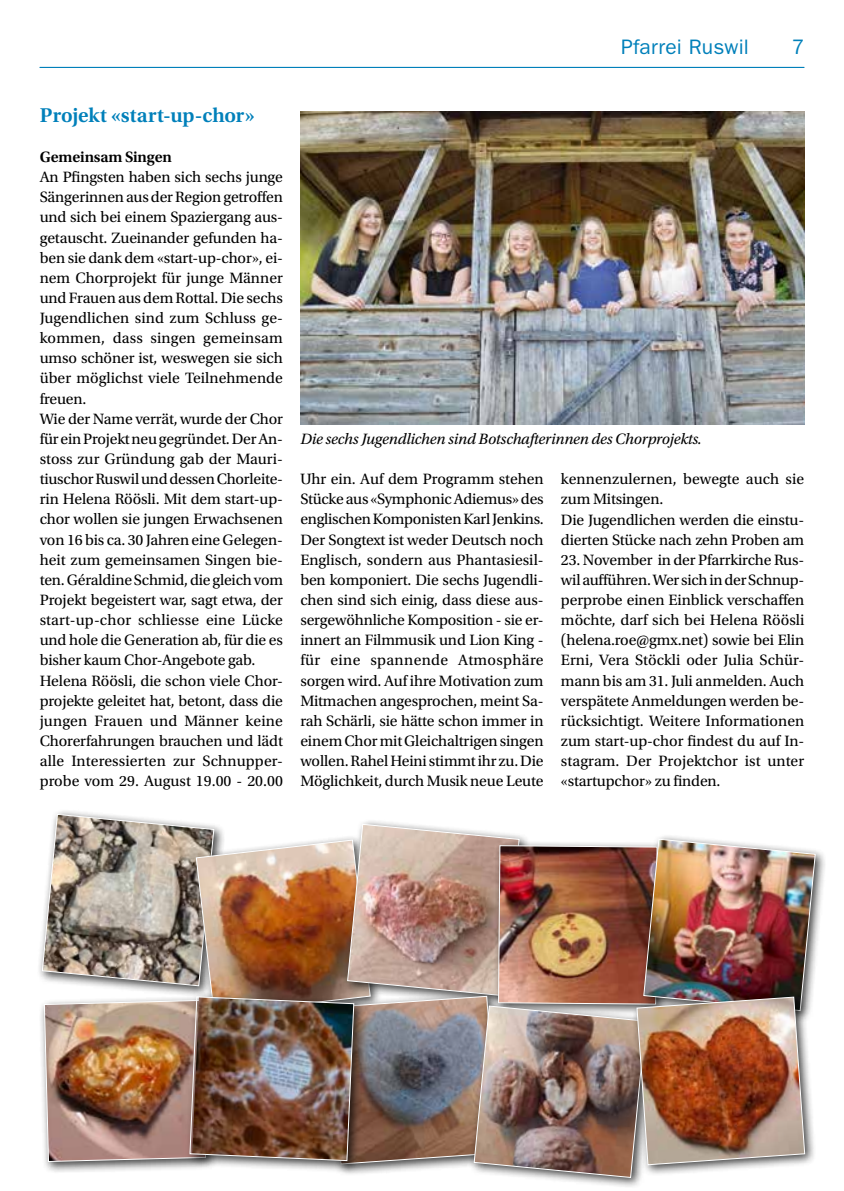
<style>
.page{position:relative;width:844px;height:1191px;background:#fff}
.page>*{position:absolute;margin:0;border:0;box-sizing:border-box;transform-origin:0 0}
.t1{font:600 21px "Utopia Std";letter-spacing:-.005em;color:#0080ba}
.t2{font:21px "ITC Franklin Gothic Std";letter-spacing:.01em;color:#0080ba}
.t3{font:15.75px/20.1px "Utopia Std";letter-spacing:-.01em;color:#000}
.t4{font:italic 15.75px "Utopia Std";letter-spacing:-.01em;color:#000}
.t5{font:600 15.75px "Utopia Std";letter-spacing:-.01em;color:#000}
</style>
<div class="page">
<img style="left:300px;top:112px;width:504px;height:313px">
<hr style="left:40px;top:67px;width:764px;height:1px;background:#0080ba">
<div style="left:468px;top:1000px;width:189px;height:189px;background:#000;opacity:.75"></div>
<div style="left:638px;top:833px;width:189px;height:189px;background:#000;opacity:.75"></div>
<img style="left:41px;top:813px;width:775px;height:365px">
<h1 class="t2" style="left:621px;top:35px;width:129px">Pfarrei Ruswil</h1>
<h1 class="t2" style="left:791px;top:35px;width:14px">7</h1>
<h1 class="t1" style="left:40px;top:103px;width:217px">Projekt «start-up-chor»</h1>
<p class="t5" style="left:40px;top:148px;width:134px">Gemeinsam Singen</p>
<p class="t3" style="left:40px;top:167px;width:245px">An Pfingsten haben sich sechs junge Sängerinnen aus der Region getroffen und sich bei einem Spaziergang aus&shy;getauscht. Zueinander gefunden ha&shy;ben sie dank dem «start-up-chor», ei&shy;nem Chorprojekt für junge Männer und Frauen aus dem Rottal. Die sechs Jugendlichen sind zum Schluss ge&shy;kommen, dass singen gemeinsam umso schöner ist, weswegen sie sich über möglichst viele Teilnehmende freuen.<br>Wie der Name verrät, wurde der Chor für ein Projekt neu gegründet. Der An&shy;stoss zur Gründung gab der Mauri&shy;tiuschor Ruswil und dessen Chorleite&shy;rin Helena Röösli. Mit dem start-up&shy;chor wollen sie jungen Erwachsenen von 16 bis ca. 30 Jahren eine Gelegen&shy;heit zum gemeinsamen Singen bie&shy;ten. Géraldine Schmid, die gleich vom Projekt begeistert war, sagt etwa, der start-up-chor schliesse eine Lücke und hole die Generation ab, für die es bisher kaum Chor-Angebote gab.<br>Helena Röösli, die schon viele Chor&shy;projekte geleitet hat, betont, dass die jungen Frauen und Männer keine Chorerfahrungen brauchen und lädt alle Interessierten zur Schnupper&shy;probe vom 29. August 19.00 - 20.00</p>
<p class="t4" style="left:300px;top:430px;width:403px">Die sechs Jugendlichen sind Botschafterinnen des Chorprojekts.</p>
<p class="t3" style="left:300px;top:469px;width:245px;text-align:justify">Uhr ein. Auf dem Programm stehen Stücke aus «Symphonic Adiemus» des englischen Komponisten Karl Jenkins.<br>Der Songtext ist weder Deutsch noch Englisch, sondern aus Phantasiesil&shy;ben komponiert. Die sechs Jugendli&shy;chen sind sich einig, dass diese aus&shy;sergewöhnliche Komposition - sie er&shy;innert an Filmmusik und Lion King - für eine spannende Atmosphäre sorgen wird. Auf ihre Motivation zum Mitmachen angesprochen, meint Sa&shy;rah Schärli, sie hätte schon immer in einem Chor mit Gleichaltrigen singen wollen. Rahel Heini stimmt ihr zu. Die Möglichkeit, durch Musik neue Leute</p>
<p class="t3" style="left:561px;top:469px;width:245px">kennenzulernen, bewegte auch sie zum Mitsingen.<br>Die Jugendlichen werden die einstu&shy;dierten Stücke nach zehn Proben am</p>
<p class="t3" style="left:561px;top:550px;width:245px;text-align:justify">23. November in der Pfarrkirche Rus&shy;wil aufführen. Wer sich in der Schnup&shy;perprobe einen Einblick verschaffen möchte, darf sich bei Helena Röösli (helena.roe@gmx.net) sowie bei Elin Erni, Vera Stöckli oder Julia Schür&shy;mann bis am 31. Juli anmelden. Auch verspätete Anmeldungen werden be&shy;rücksichtigt. Weitere Informationen zum start-up-chor findest du auf In&shy;stagram. Der Projektchor ist unter «startupchor» zu finden.</p>
</div>
